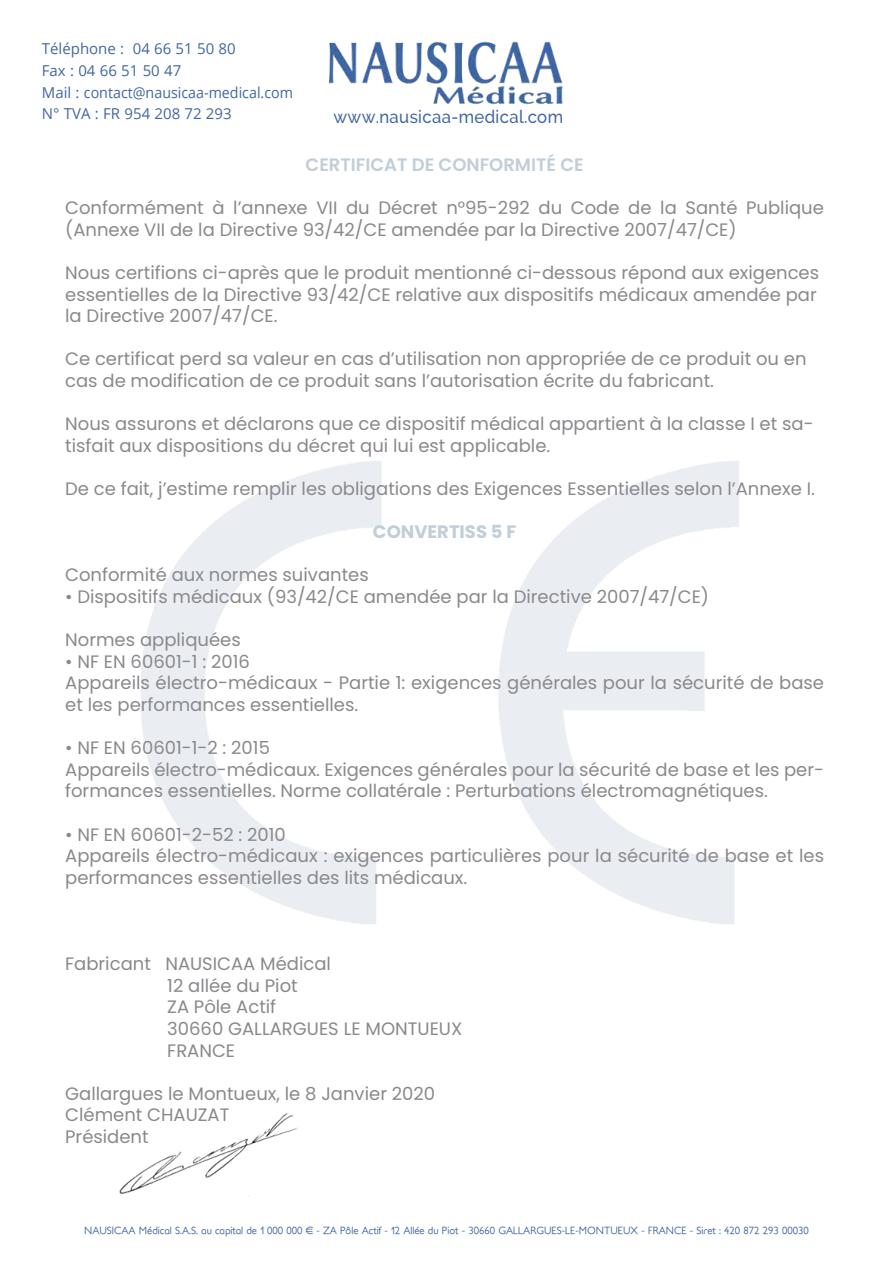
<style>
.page{position:relative;width:893px;height:1263px;background:#fff}
.page>*{position:absolute;margin:0;border:0;box-sizing:border-box;transform-origin:0 0}
.t1{font:18px/21.6px "Poppins";color:#8a888c}
.t2{font:500 18px "Raleway";letter-spacing:.02em;color:#4167a1;scale:.93 1}
.t3{font:600 18px "Poppins";color:#c1ced8}
.t4{font:700 18px "Poppins";color:#c1ced8}
.t5{font:15px/21.8px "Open Sans";color:#4167a1}
.t6{font:10.5px "Soft Elegance";color:#4167a1}
</style>
<div class="page">
<img style="left:328px;top:41px;width:235px;height:64px">
<img style="left:119px;top:1113px;width:179px;height:83px">
<p class="t5" style="left:42px;top:37px;width:253px">Téléphone : 04 66 51 50 80<br>Fax : 04 66 51 50 47<br>Mail : contact@nausicaa-medical.com<br>N° TVA : FR 954 208 72 293</p>
<p class="t2" style="left:333px;top:106px;width:248px">www.nausicaa-medical.com</p>
<p class="t3" style="left:305px;top:154px;width:280px">CERTIFICAT DE CONFORMITÉ CE</p>
<p class="t1" style="left:65px;top:197px;width:760px">Conformément à l’annexe VII du Décret n°95-292 du Code de la Santé Publique (Annexe VII de la Directive 93/42/CE amendée par la Directive 2007/47/CE)</p>
<p class="t1" style="left:65px;top:262px;width:755px">Nous certifions ci-après que le produit mentionné ci-dessous répond aux exigences essentielles de la Directive 93/42/CE relative aux dispositifs médicaux amendée par la Directive 2007/47/CE.</p>
<p class="t1" style="left:65px;top:348px;width:743px">Ce certificat perd sa valeur en cas d’utilisation non appropriée de ce produit ou en cas de modification de ce produit sans l’autorisation écrite du fabricant.</p>
<p class="t1" style="left:65px;top:413px;width:750px">Nous assurons et déclarons que ce dispositif médical appartient à la classe I et sa&shy;tisfait aux dispositions du décret qui lui est applicable.</p>
<p class="t1" style="left:65px;top:478px;width:751px">De ce fait, j’estime remplir les obligations des Exigences Essentielles selon l’Annexe I.</p>
<p class="t4" style="left:373px;top:521px;width:145px">CONVERTISS 5 F</p>
<p class="t1" style="left:65px;top:564px;width:305px">Conformité aux normes suivantes</p>
<p class="t1" style="left:65px;top:586px;width:645px">• Dispositifs médicaux (93/42/CE amendée par la Directive 2007/47/CE)</p>
<p class="t1" style="left:65px;top:629px;width:177px">Normes appliquées</p>
<p class="t1" style="left:65px;top:651px;width:760px">• NF EN 60601-1 : 2016<br>Appareils électro-médicaux - Partie 1: exigences générales pour la sécurité de base et les performances essentielles.</p>
<p class="t1" style="left:65px;top:737px;width:760px">• NF EN 60601-1-2 : 2015<br>Appareils électro-médicaux. Exigences générales pour la sécurité de base et les per&shy;formances essentielles. Norme collatérale : Perturbations électromagnétiques.</p>
<p class="t1" style="left:65px;top:823px;width:760px">• NF EN 60601-2-52 : 2010<br>Appareils électro-médicaux : exigences particulières pour la sécurité de base et les performances essentielles des lits médicaux.</p>
<p class="t1" style="left:167px;top:953px;width:296px;text-indent:-102px">Fabricant NAUSICAA Médical<br>12 allée du Piot<br>ZA Pôle Actif<br>30660 GALLARGUES LE MONTUEUX<br>FRANCE</p>
<p class="t1" style="left:65px;top:1083px;width:371px">Gallargues le Montueux, le 8 Janvier 2020<br>Clément CHAUZAT<br>Président</p>
<p class="t6" style="left:84px;top:1224px;width:726px">NAUSICAA Médical S.A.S. au capital de 1 000 000 € - ZA Pôle Actif - 12 Allée du Piot - 30660 GALLARGUES-LE-MONTUEUX - FRANCE - Siret : 420 872 293 00030</p>
</div>
